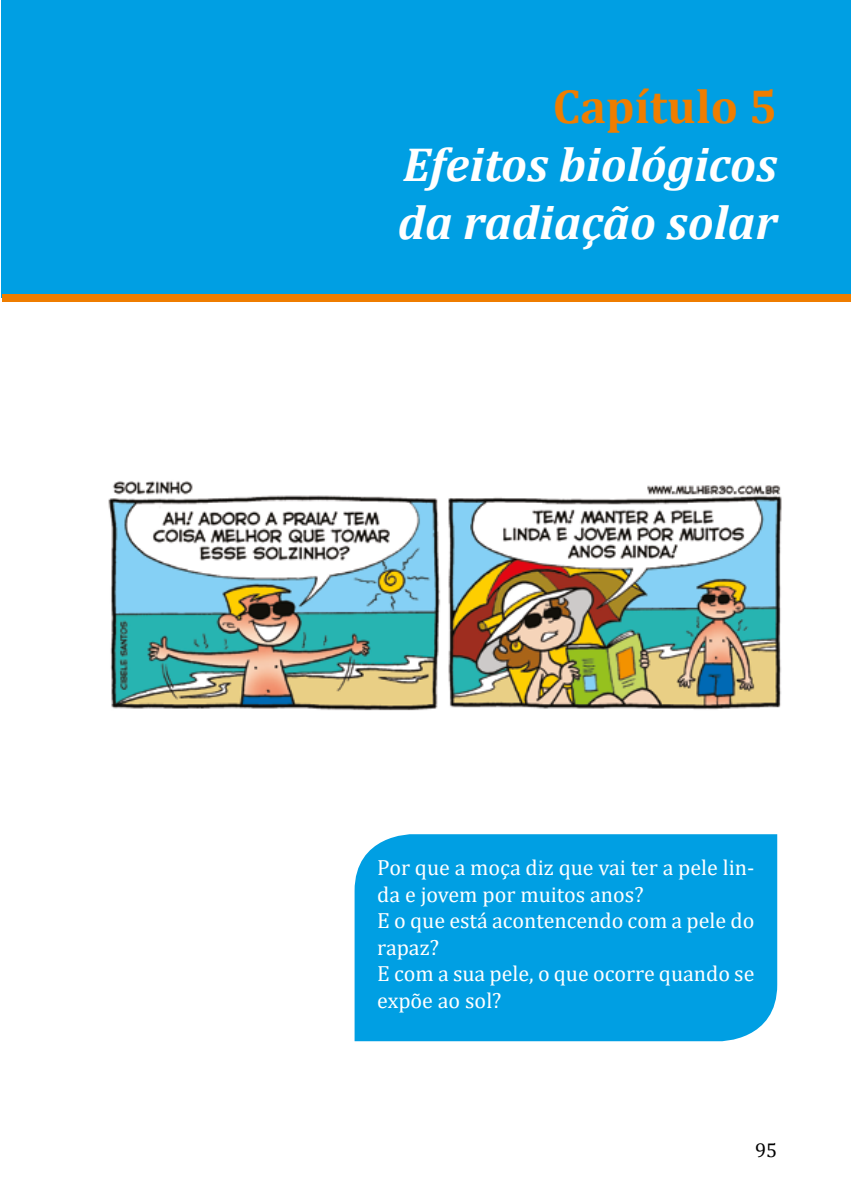
<style>
.page{position:relative;width:851px;height:1191px;background:#fff}
.page>*{position:absolute;margin:0;border:0;box-sizing:border-box;transform-origin:0 0}
.t1{font:italic 700 48px/57.6px "Cambria";color:#fff}
.t2{font:700 48px "Cambria";color:#ef7d00}
.t3{font:22px/26.4px "Cambria";color:#fff}
.t4{font:20px "Cambria";color:#000}
</style>
<div class="page">
<div style="left:354px;top:834px;width:423px;height:207px;background:#009fe3"></div>
<img style="left:108px;top:481px;width:674px;height:230px">
<div style="left:1px;top:0;width:849px;height:298px;background:#009fe3"></div>
<div style="left:2px;top:294px;width:848px;height:7px;background:#ef7d00"></div>
<h1 class="t2" style="left:552px;top:73px;width:226px">Capítulo 5</h1>
<h1 class="t1" style="left:398px;top:134px;width:381px">Efeitos biológicos da radiação solar</h1>
<p class="t3" style="left:377px;top:854px;width:378px">Por que a moça diz que vai ter a pele lin&shy;da e jovem por muitos anos?<br>E o que está acontencendo com a pele do rapaz?<br>E com a sua pele, o que ocorre quando se expõe ao sol?</p>
<p class="t4" style="left:755px;top:1138px;width:24px">95</p>
</div>
